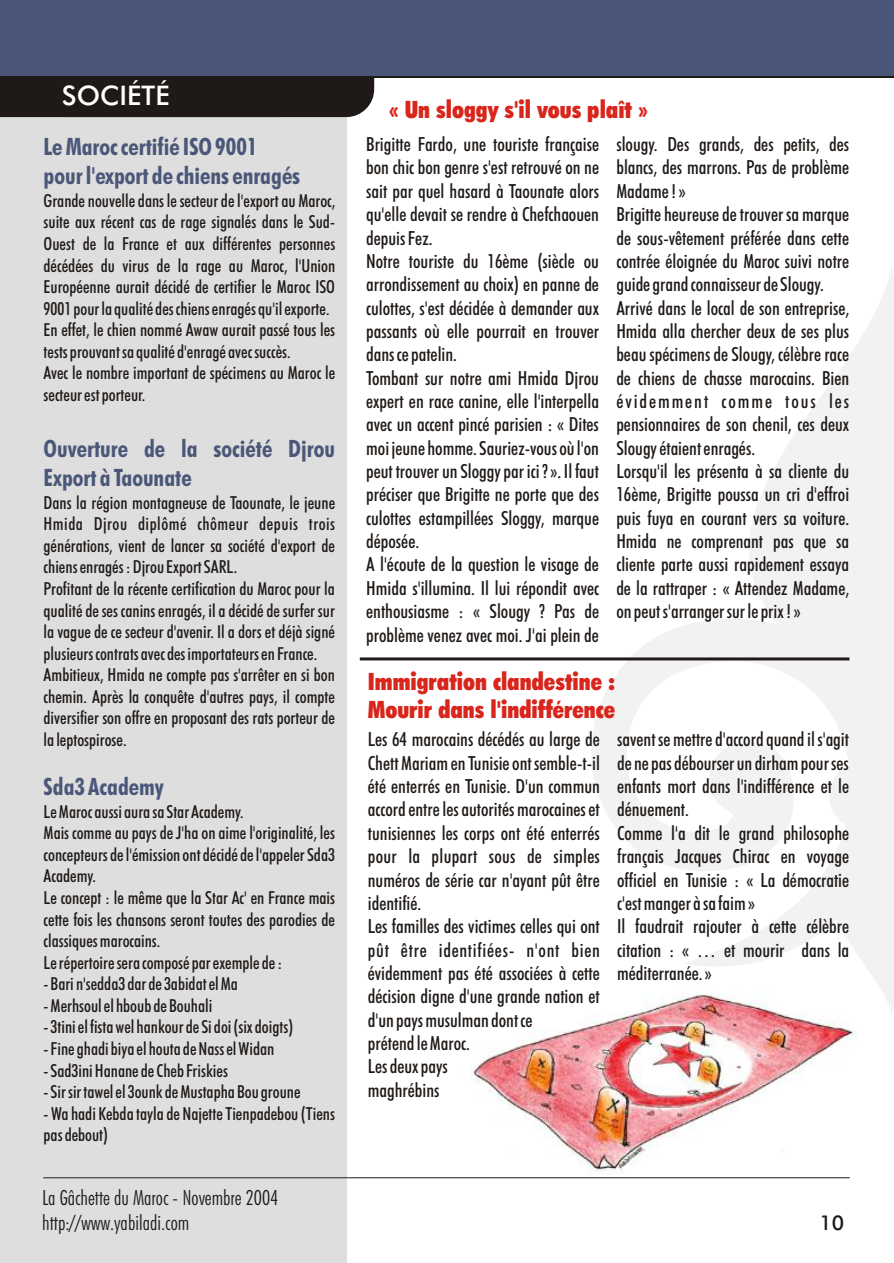
<style>
.page{position:relative;width:894px;height:1263px;background:#fff}
.page>*{position:absolute;margin:0;border:0;box-sizing:border-box;transform-origin:0 0}
.t1{font:27px "Futura Md BT";color:#fff}
.t2{font:24px/28.8px "Futura Bd Cn BT";color:#4a5778}
.t3{font:24px/28.8px "Futura X Blk Cn BT";color:#d9261c}
.t4{font:21px/25.2px "Futura Lt Cn BT";color:#1f1a17}
.t5{font:20.4px "Futura Md BT";color:#1f1a17}
.t6{font:19.5px/23.4px "Futura Md Cn BT";color:#1f1a17}
.t7{font:18px/21.6px "Futura Md Cn BT";color:#1f1a17}
</style>
<div class="page">
<img style="left:462px;top:1019px;width:396px;height:159px">
<div style="left:0;top:40px;width:347px;height:1223px;background:#dedede"></div>
<div style="left:0;top:78px;width:374px;height:39px;background:#1f1a17"></div>
<hr style="left:43px;top:1178px;width:807px;height:1px;background:#1f1a17">
<div style="left:0;top:0;width:894px;height:77px;background:#4a5778"></div>
<hr style="left:0;top:76px;width:894px;height:2px;background:#1f1a17">
<svg style="left:591px;top:267px;width:303px;height:752px"></svg>
<hr style="left:361px;top:657px;width:487px;height:3px;background:#1f1a17">
<h1 class="t1" style="left:62px;top:85px;width:109px">SOCIÉTÉ</h1>
<p class="t2" style="left:44px;top:135px;width:258px">Le Maroc certifié ISO 9001 pour l'export de chiens enragés</p>
<p class="t7" style="left:44px;top:191px;width:293px">Grande nouvelle dans le secteur de l'export au Maroc, suite aux récent cas de rage signalés dans le Sud-Ouest de la France et aux différentes personnes décédées du virus de la rage au Maroc, l'Union Européenne aurait décidé de certifier le Maroc ISO 9001 pour la qualité des chiens enragés qu'il exporte.<br>En effet, le chien nommé Awaw aurait passé tous les tests prouvant sa qualité d'enragé avec succès.<br>Avec le nombre important de spécimens au Maroc le secteur est porteur.</p>
<p class="t2" style="left:44px;top:436px;width:293px">Ouverture de la société Djrou<br>Export à Taounate</p>
<p class="t7" style="left:44px;top:493px;width:293px">Dans la région montagneuse de Taounate, le jeune Hmida Djrou diplômé chômeur depuis trois générations, vient de lancer sa société d'export de chiens enragés : Djrou Export SARL.<br>Profitant de la récente certification du Maroc pour la qualité de ses canins enragés, il a décidé de surfer sur la vague de ce secteur d'avenir. Il a dors et déjà signé plusieurs contrats avec des importateurs en France.<br>Ambitieux, Hmida ne compte pas s'arrêter en si bon chemin. Après la conquête d'autres pays, il compte diversifier son offre en proposant des rats porteur de la leptospirose.</p>
<p class="t2" style="left:44px;top:774px;width:122px">Sda3 Academy</p>
<p class="t7" style="left:44px;top:802px;width:293px">Le Maroc aussi aura sa Star Academy.<br>Mais comme au pays de J'ha on aime l'originalité, les concepteurs de l'émission ont décidé de l'appeler Sda3<br>Academy.<br>Le concept : le même que la Star Ac' en France mais cette fois les chansons seront toutes des parodies de classiques marocains.<br>Le répertoire sera composé par exemple de :</p>
<p class="t7" style="left:44px;top:975px;width:196px">- Bari n'sedda3 dar de 3abidat el Ma</p>
<p class="t7" style="left:44px;top:996px;width:170px">- Merhsoul el hboub de Bouhali</p>
<p class="t7" style="left:44px;top:1018px;width:251px">- 3tini el fista wel hankour de Si doi (six doigts)</p>
<p class="t7" style="left:44px;top:1039px;width:232px">- Fine ghadi biya el houta de Nass el Widan</p>
<p class="t7" style="left:44px;top:1061px;width:186px">- Sad3ini Hanane de Cheb Friskies</p>
<p class="t7" style="left:44px;top:1083px;width:259px">- Sir sir tawel el 3ounk de Mustapha Bou groune</p>
<p class="t7" style="left:44px;top:1104px;width:293px">- Wa hadi Kebda tayla de Najette Tienpadebou (Tiens pas debout)</p>
<p class="t4" style="left:42px;top:1186px;width:238px">La Gâchette du Maroc - Novembre 2004 http://www.yabiladi.com</p>
<p class="t3" style="left:389px;top:97px;width:261px">« Un sloggy s'il vous plaît »</p>
<p class="t6" style="left:366px;top:134px;width:485px">Brigitte Fardo, une touriste française slougy. Des grands, des petits, des bon chic bon genre s'est retrouvé on ne blancs, des marrons. Pas de problème sait par quel hasard à Taounate alors Madame ! »<br>qu'elle devait se rendre à Chefchaouen Brigitte heureuse de trouver sa marque depuis Fez.</p>
<p class="t6" style="left:366px;top:228px;width:485px;text-indent:250px">de sous-vêtement préférée dans cette Notre touriste du 16ème (siècle ou contrée éloignée du Maroc suivi notre arrondissement au choix) en panne de guide grand connaisseur de Slougy. culottes, s'est décidée à demander aux Arrivé dans le local de son entreprise, passants où elle pourrait en trouver Hmida alla chercher deux de ses plus dans ce patelin.</p>
<p class="t6" style="left:366px;top:345px;width:485px;text-indent:250px">beau spécimens de Slougy, célèbre race Tombant sur notre ami Hmida Djrou de chiens de chasse marocains. Bien expert en race canine, elle l'interpella évidemment comme tous les avec un accent pincé parisien : « Dites pensionnaires de son chenil, ces deux moi jeune homme. Sauriez-vous où l'on Slougy étaient enragés.<br>peut trouver un Sloggy par ici ? ». Il faut Lorsqu'il les présenta à sa cliente du préciser que Brigitte ne porte que des 16ème, Brigitte poussa un cri d'effroi culottes estampillées Sloggy, marque puis fuya en courant vers sa voiture. déposée.</p>
<p class="t6" style="left:366px;top:531px;width:485px;text-indent:250px">Hmida ne comprenant pas que sa A l'écoute de la question le visage de cliente parte aussi rapidement essaya Hmida s'illumina. Il lui répondit avec de la rattraper : « Attendez Madame, enthousiasme : « Slougy ? Pas de on peut s'arranger sur le prix ! » problème venez avec moi. J'ai plein de</p>
<p class="t3" style="left:368px;top:669px;width:249px">Immigration clandestine :<br>Mourir dans l'indifférence</p>
<p class="t6" style="left:368px;top:730px;width:483px">Les 64 marocains décédés au large de savent se mettre d'accord quand il s'agit Chett Mariam en Tunisie ont semble-t-il de ne pas débourser un dirham pour ses été enterrés en Tunisie. D'un commun enfants mort dans l'indifférence et le accord entre les autorités marocaines et dénuement.<br>tunisiennes les corps ont été enterrés Comme l'a dit le grand philosophe pour la plupart sous de simples français Jacques Chirac en voyage numéros de série car n'ayant pût être officiel en Tunisie : « La démocratie identifié.</p>
<p class="t6" style="left:368px;top:893px;width:483px;text-indent:249px">c'est manger à sa faim »<br>Les familles des victimes celles qui ont Il faudrait rajouter à cette célèbre pût être identifiées- n'ont bien citation : « … et mourir dans la évidemment pas été associées à cette méditerranée. »<br>décision digne d'une grande nation et<br>d'un pays musulman dont ce<br>prétend le Maroc.<br>Les deux pays<br>maghrébins</p>
<p class="t5" style="left:820px;top:1215px;width:26px">10</p>
</div>
